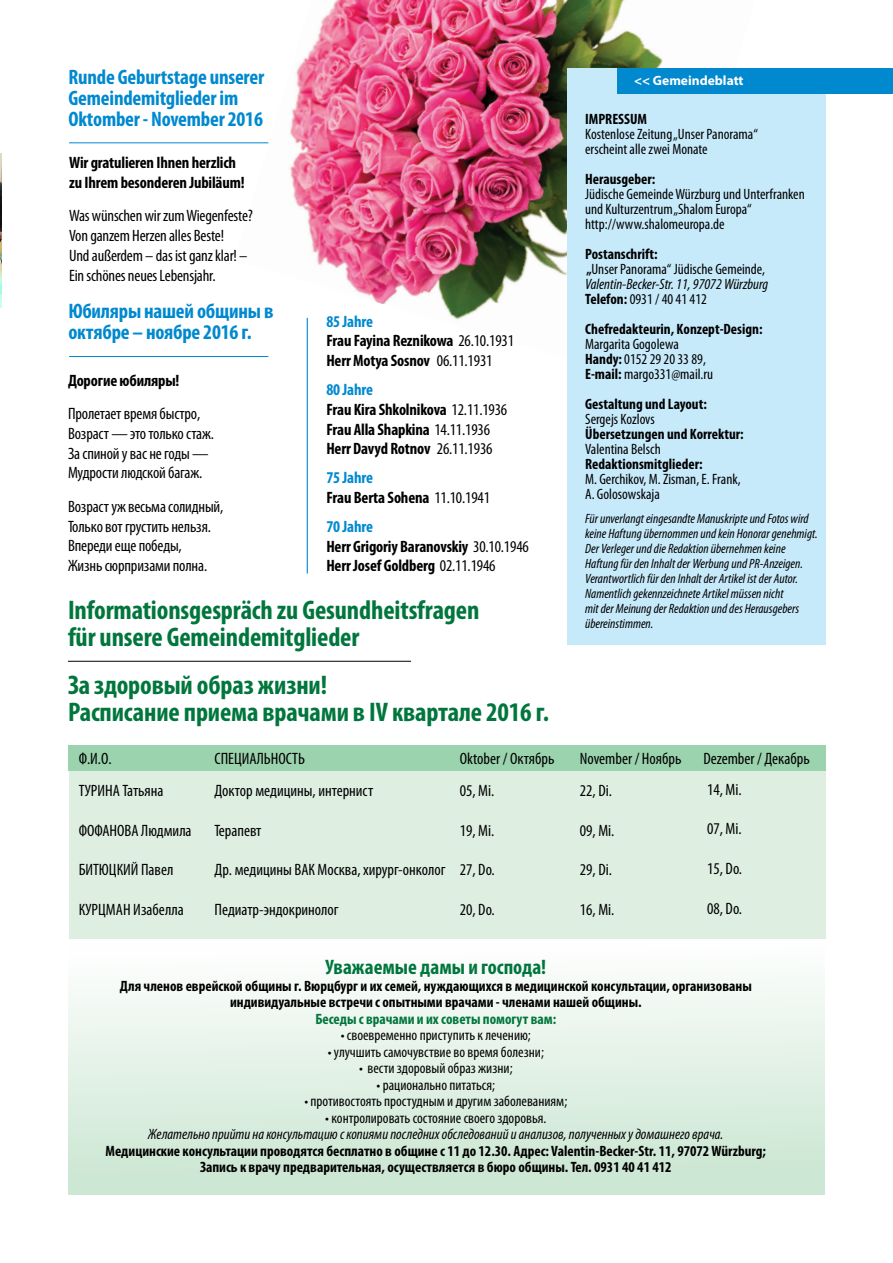
<style>
.page{position:relative;width:893px;height:1263px;background:#fff}
.page>*{position:absolute;margin:0;border:0;box-sizing:border-box;transform-origin:0 0}
.t1{font:700 condensed 27px/27px "Myriad Pro";letter-spacing:-.005em;color:#00763d}
.t2{font:700 condensed 21px/21px "Myriad Pro";letter-spacing:-.01em;color:#0089cf}
.t3{font:700 condensed 21px "Myriad Pro";color:#00763d}
.t4{font:condensed 16.5px/19.8px "Myriad Pro";letter-spacing:-.01em;color:#000}
.t5{font:700 condensed 16.5px/19.8px "Myriad Pro";letter-spacing:-.01em;color:#000}
.t6{font:condensed 15px/15px "Myriad Pro";color:#000}
.t7{font:700 condensed 15px/16.5px "Myriad Pro";color:#000;text-align:center}
.t8{font:italic condensed 15px "Myriad Pro";color:#000}
.t9{font:700 condensed 15px "Myriad Pro";color:#00763d}
.t10{font:italic condensed 13.5px/15px "Myriad Pro";color:#000}
.t11{font:700 13.5px "Myriad Pro";color:#fff}
.s1{color:#0089cf}
.s2{font-weight:400}
.s3{font-weight:700}
.s4{font-style:italic}
</style>
<div class="page">
<img style="left:234px;top:0;width:429px;height:381px">
<svg style="left:68px;top:984px;width:757px;height:211px"></svg>
<div style="left:69px;top:761px;width:757px;height:178px;background:#deefe2"></div>
<div style="left:568px;top:68px;width:258px;height:576px;background:#c7eafb"></div>
<div style="left:618px;top:68px;width:275px;height:26px;background:#0089cf"></div>
<hr style="left:69px;top:142px;width:199px;height:1px;background:#0089cf">
<hr style="left:307px;top:318px;width:1px;height:255px;background:#0089cf">
<img style="left:0;top:153px;width:1px;height:155px">
<hr style="left:69px;top:356px;width:199px;height:1px;background:#0089cf">
<hr style="left:68px;top:661px;width:343px;height:1px;background:#000">
<div style="left:68px;top:745px;width:758px;height:25px;background:#9bd3ae"></div>
<h2 class="t2" style="left:69px;top:67px;width:197px">Runde Geburtstage unserer<br>Gemeindemitglieder im<br>Oktomber - November 2016</h2>
<p class="t5" style="left:69px;top:153px;width:177px">Wir gratulieren Ihnen herzlich zu Ihrem besonderen Jubiläum!</p>
<p class="t4" style="left:69px;top:206px;width:185px">Was wünschen wir zum Wiegenfeste?<br>Von ganzem Herzen alles Beste!<br>Und außerdem – das ist ganz klar! –<br>Ein schönes neues Lebensjahr.</p>
<h2 class="t2" style="left:68px;top:300px;width:207px">Юбиляры нашей общины в октябре – ноябре 2016 г.</h2>
<p class="t5" style="left:68px;top:371px;width:113px">Дорогие юбиляры!</p>
<p class="t4" style="left:68px;top:404px;width:147px">Пролетает время быстро,<br>Возраст — это только стаж.<br>За спиной у вас не годы —<br>Мудрости людской багаж.</p>
<p class="t4" style="left:68px;top:497px;width:157px">Возраст уж весьма солидный,<br>Только вот грустить нельзя.<br>Впереди еще победы,<br>Жизнь сюрпризами полна.</p>
<p class="t5" style="left:326px;top:311px;width:189px"><span class="s1">85 Jahre<br></span>Frau Fayina Reznikowa <span class="s2">26.10.1931<br></span>Herr Motya Sosnov <span class="s2">06.11.1931</span></p>
<p class="t5" style="left:326px;top:380px;width:182px"><span class="s1">80 Jahre<br></span>Frau Kira Shkolnikova <span class="s2">12.11.1936<br></span>Frau Alla Shapkina <span class="s2">14.11.1936<br></span>Herr Davyd Rotnov <span class="s2">26.11.1936</span></p>
<p class="t5" style="left:326px;top:468px;width:165px"><span class="s1">75 Jahre<br></span>Frau Berta Sohena <span class="s2">11.10.1941</span></p>
<p class="t5" style="left:326px;top:517px;width:204px"><span class="s1">70 Jahre<br></span>Herr Grigoriy Baranovskiy <span class="s2">30.10.1946<br></span>Herr Josef Goldberg <span class="s2">02.11.1946</span></p>
<h1 class="t1" style="left:68px;top:596px;width:413px">Informationsgespräch zu Gesundheitsfragen für unsere Gemeindemitglieder</h1>
<h1 class="t1" style="left:68px;top:671px;width:483px">За здоровый образ жизни!<br>Расписание приема врачами в IV квартале 2016 г.</h1>
<p class="t11" style="left:634px;top:71px;width:111px">&lt;&lt; Gemeindeblatt</p>
<p class="t7" style="left:585px;top:111px;width:63px">IMPRESSUM</p>
<p class="t6" style="left:585px;top:127px;width:174px">Kostenlose Zeitung „Unser Panorama“ erscheint alle zwei Monate</p>
<p class="t7" style="left:585px;top:171px;width:72px">Herausgeber:</p>
<p class="t6" style="left:585px;top:187px;width:221px">Jüdische Gemeinde Würzburg und Unterfranken und Kulturzentrum „Shalom Europa“ http://www.shalomeuropa.de</p>
<p class="t6" style="left:585px;top:247px;width:185px"><span class="s3">Postanschrift:<br>„</span>Unser Panorama“ Jüdische Gemeinde,<br><span class="s4">Valentin-Becker-Str. 11, 97072 Würzburg<br></span><span class="s3">Telefon:</span> 0931 / 40 41 412</p>
<p class="t7" style="left:585px;top:321px;width:179px">Chefredakteurin, Konzept-Design:</p>
<p class="t6" style="left:585px;top:337px;width:129px">Margarita Gogolewa<br><span class="s3">Handy:</span> 0152 29 20 33 89,<br><span class="s3">E-mail:</span> margo331@mail.ru</p>
<p class="t7" style="left:585px;top:396px;width:123px">Gestaltung und Layout:</p>
<p class="t6" style="left:585px;top:412px;width:71px">Sergejs Kozlovs</p>
<p class="t7" style="left:585px;top:426px;width:160px">Übersetzungen und Korrektur:</p>
<p class="t6" style="left:585px;top:442px;width:77px">Valentina Belsch</p>
<p class="t7" style="left:585px;top:456px;width:119px">Redaktionsmitglieder:</p>
<p class="t6" style="left:585px;top:472px;width:157px">M. Gerchikov, M. Zisman, E. Frank,<br>A. Golosowskaja</p>
<p class="t10" style="left:585px;top:511px;width:234px">Für unverlangt eingesandte Manuskripte und Fotos wird keine Haftung übernommen und kein Honorar genehmigt.<br>Der Verleger und die Redaktion übernehmen keine Haftung für den Inhalt der Werbung und PR-Anzeigen.<br>Verantwortlich für den Inhalt der Artikel ist der Autor.<br>Namentlich gekennzeichnete Artikel müssen nicht<br>mit der Meinung der Redaktion und des Herausgebers übereinstimmen.</p>
<p class="t4" style="left:79px;top:749px;width:34px">Ф.И.О.</p>
<p class="t4" style="left:215px;top:749px;width:92px">СПЕЦИАЛЬНОСТЬ</p>
<p class="t4" style="left:460px;top:749px;width:96px">Oktober / Октябрь</p>
<p class="t4" style="left:580px;top:749px;width:103px">November / Ноябрь</p>
<p class="t4" style="left:703px;top:749px;width:108px">Dezember / Декабрь</p>
<p class="t4" style="left:79px;top:781px;width:86px">ТУРИНА Татьяна</p>
<p class="t4" style="left:79px;top:820px;width:114px">ФОФАНОВА Людмила</p>
<p class="t4" style="left:79px;top:860px;width:96px">БИТЮЦКИЙ Павел</p>
<p class="t4" style="left:79px;top:900px;width:107px">КУРЦМАН Изабелла</p>
<p class="t4" style="left:215px;top:781px;width:160px">Доктор медицины, интернист</p>
<p class="t4" style="left:215px;top:820px;width:49px">Терапевт</p>
<p class="t4" style="left:215px;top:860px;width:233px">Др. медицины ВАК Москва, хирург-онколог</p>
<p class="t4" style="left:215px;top:900px;width:126px">Педиатр-эндокринолог</p>
<p class="t4" style="left:460px;top:781px;width:36px">05, Mi.</p>
<p class="t4" style="left:460px;top:820px;width:36px">19, Mi.</p>
<p class="t4" style="left:460px;top:860px;width:36px">27, Do.</p>
<p class="t4" style="left:460px;top:900px;width:36px">20, Do.</p>
<p class="t4" style="left:580px;top:781px;width:34px">22, Di.</p>
<p class="t4" style="left:580px;top:820px;width:36px">09, Mi.</p>
<p class="t4" style="left:580px;top:860px;width:34px">29, Di.</p>
<p class="t4" style="left:580px;top:900px;width:36px">16, Mi.</p>
<p class="t4" style="left:707px;top:780px;width:36px">14, Mi.</p>
<p class="t4" style="left:707px;top:819px;width:36px">07, Mi.</p>
<p class="t4" style="left:707px;top:859px;width:36px">15, Do.</p>
<p class="t4" style="left:707px;top:899px;width:36px">08, Do.</p>
<h2 class="t3" style="left:325px;top:955px;width:222px">Уважаемые дамы и господа!</h2>
<p class="t7" style="left:120px;top:977px;width:633px">Для членов еврейской общины г. Вюрцбург и их семей, нуждающихся в медицинской консультации, организованы индивидуальные встречи с опытными врачами - членами нашей общины.</p>
<p class="t9" style="left:315px;top:1010px;width:242px">Беседы с врачами и их советы помогут вам:</p>
<p class="t6" style="left:341px;top:1028px;width:192px">• своевременно приступить к лечению;</p>
<p class="t6" style="left:328px;top:1044px;width:218px">• улучшить самочувствие во время болезни;</p>
<p class="t6" style="left:359px;top:1061px;width:155px">• вести здоровый образ жизни;</p>
<p class="t6" style="left:376px;top:1077px;width:120px">• рационально питаться;</p>
<p class="t6" style="left:304px;top:1094px;width:264px">• противостоять простудным и другим заболеваниям;</p>
<p class="t6" style="left:325px;top:1110px;width:223px">• контролировать состояние своего здоровья.</p>
<p class="t8" style="left:148px;top:1126px;width:577px">Желательно прийти на консультацию с копиями последних обследований и анализов, полученных у домашнего врача.</p>
<p class="t7" style="left:106px;top:1142px;width:662px">Медицинские консультации проводятся бесплатно в общине с 11 до 12.30. Адрес: Valentin-Becker-Str. 11, 97072 Würzburg;<br>Запись к врачу предварительная, осуществляется в бюро общины. Тел. 0931 40 41 412</p>
</div>
